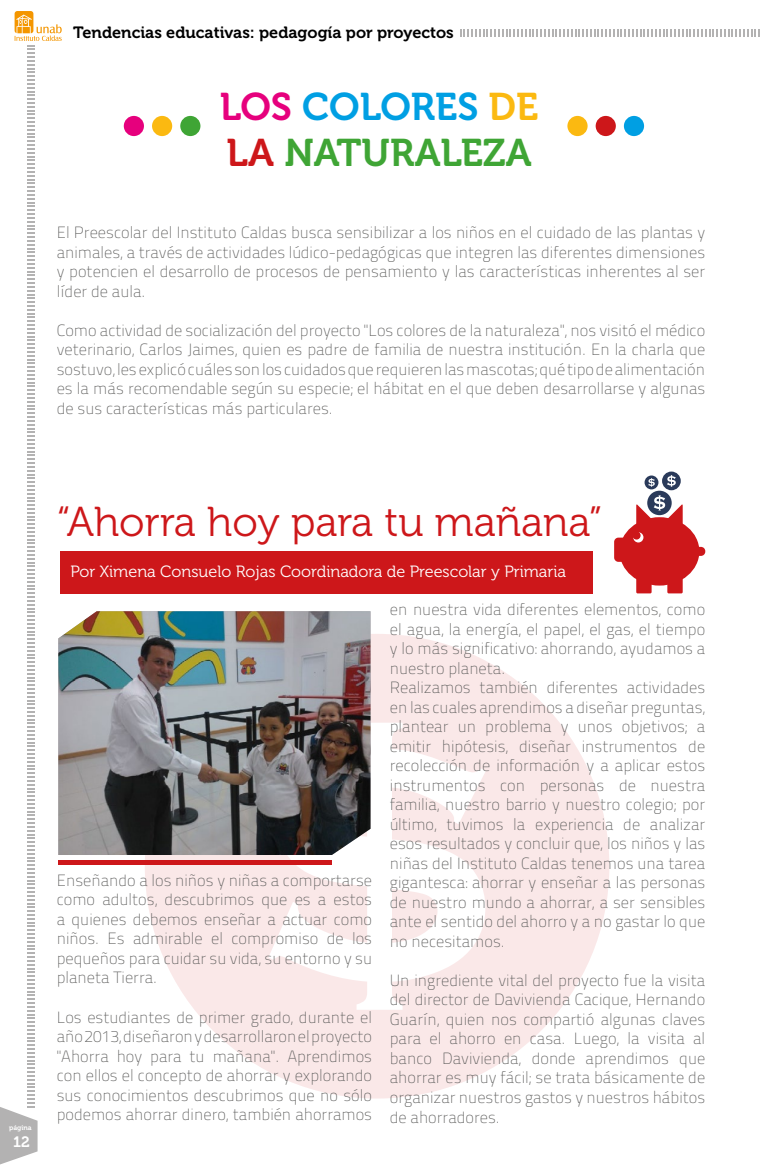
<style>
.page{position:relative;width:762px;height:1170px;background:#fff}
.page>*{position:absolute;margin:0;border:0;box-sizing:border-box;transform-origin:0 0}
.t1{font:41.62px "Museo 300";color:#cd171a}
.t2{font:38.38px/46.1px "Museo 700";color:#3fa535}
.t3{font:700 16.25px/19.5px "Titillium Text 14 L";color:#575756;text-align:justify}
.t4{font:16.25px "Museo 300";color:#fff}
.t5{font:16.25px "Museo 700";color:#000}
.t6{font:15px "Museo 700";color:#fff}
.t7{font:6.88px "Museo 700";color:#fff}
.s1{color:#e6007d}
.s2{color:#009fe3}
.s3{color:#fbb911}
.s4{color:#cd171a}
</style>
<div class="page">
<svg style="left:0;top:11px;width:62px;height:1154px"></svg>
<div style="left:145px;top:633px;width:464px;height:465px;background:#fae8e8;border-radius:50%"></div>
<svg style="left:268px;top:722px;width:218px;height:287px"></svg>
<div style="left:61px;top:551px;width:532px;height:42px;background:#cd171a"></div>
<img style="left:58px;top:611px;width:312px;height:243px">
<div style="left:180px;top:116px;width:20px;height:20px;background:#3fa535;border-radius:50%"></div>
<div style="left:624px;top:116px;width:20px;height:20px;background:#009fe3;border-radius:50%"></div>
<div style="left:152px;top:116px;width:20px;height:20px;background:#fbb911;border-radius:50%"></div>
<div style="left:596px;top:116px;width:20px;height:20px;background:#cd171a;border-radius:50%"></div>
<div style="left:124px;top:116px;width:20px;height:20px;background:#e6007d;border-radius:50%"></div>
<div style="left:567px;top:116px;width:20px;height:20px;background:#fbb911;border-radius:50%"></div>
<hr style="left:58px;top:860px;width:274px;height:4px;background:#cd171a">
<svg style="left:647px;top:490px;width:25px;height:25px"></svg>
<svg style="left:636px;top:495px;width:47px;height:98px"></svg>
<div style="left:619px;top:517px;width:80px;height:68px;background:#cd171a;border-radius:50%"></div>
<div style="left:614px;top:537px;width:14px;height:25px;background:#cd171a;border-radius:4px"></div>
<svg style="left:633px;top:532px;width:10px;height:10px"></svg>
<div style="left:632px;top:531px;width:8px;height:8px;background:#cd171a;border-radius:50%"></div>
<div style="left:685px;top:547px;width:20px;height:9px;background:#cd171a;border-radius:4px"></div>
<svg style="left:662px;top:471px;width:19px;height:19px"></svg>
<svg style="left:667px;top:475px;width:9px;height:11px"></svg>
<div style="left:644px;top:475px;width:14px;height:14px;background:#2a3a5a;border-radius:50%"></div>
<svg style="left:648px;top:478px;width:7px;height:8px"></svg>
<svg style="left:460px;top:29px;width:300px;height:8px"></svg>
<p class="t5" style="left:73px;top:24px;width:382px">Tendencias educativas: pedagogía por proyectos</p>
<h2 class="t2" style="left:220px;top:84px;width:320px"><span class="s1">LOS</span> <span class="s2">COLORES</span> <span class="s3">DE<br></span><span class="s4">LA</span> NATURALEZA</h2>
<p class="t3" style="left:57px;top:222px;width:650px">El Preescolar del Instituto Caldas busca sensibilizar a los niños en el cuidado de las plantas y animales, a través de actividades lúdico-pedagógicas que integren las diferentes dimensiones y potencien el desarrollo de procesos de pensamiento y las características inherentes al ser líder de aula.</p>
<p class="t3" style="left:57px;top:320px;width:650px">Como actividad de socialización del proyecto "Los colores de la naturaleza", nos visitó el médico veterinario, Carlos Jaimes, quien es padre de familia de nuestra institución. En la charla que sostuvo, les explicó cuáles son los cuidados que requieren las mascotas; qué tipo de alimentación es la más recomendable según su especie; el hábitat en el que deben desarrollarse y algunas de sus características más particulares.</p>
<p class="t7" style="left:9px;top:1123px;width:24px">página</p>
<p class="t6" style="left:13px;top:1133px;width:18px">12</p>
<h1 class="t1" style="left:57px;top:499px;width:547px">“Ahorra hoy para tu mañana”</h1>
<p class="t4" style="left:71px;top:562px;width:497px">Por Ximena Consuelo Rojas Coordinadora de Preescolar y Primaria</p>
<p class="t3" style="left:390px;top:599px;width:317px;text-align:left">en nuestra vida diferentes elementos, como el agua, la energía, el papel, el gas, el tiempo y lo más significativo: ahorrando, ayudamos a nuestro planeta.<br>Realizamos también diferentes actividades en las cuales aprendimos a diseñar preguntas, plantear un problema y unos objetivos; a emitir hipótesis, diseñar instrumentos de recolección de información y a aplicar estos instrumentos con personas de nuestra familia, nuestro barrio y nuestro colegio; por último, tuvimos la experiencia de analizar esos resultados y concluir que, los niños y las niñas del Instituto Caldas tenemos una tarea gigantesca: ahorrar y enseñar a las personas de nuestro mundo a ahorrar, a ser sensibles ante el sentido del ahorro y a no gastar lo que no necesitamos.</p>
<p class="t3" style="left:390px;top:970px;width:317px">Un ingrediente vital del proyecto fue la visita del director de Davivienda Cacique, Hernando Guarín, quien nos compartió algunas claves para el ahorro en casa. Luego, la visita al banco Davivienda, donde aprendimos que ahorrar es muy fácil; se trata básicamente de organizar nuestros gastos y nuestros hábitos de ahorradores.</p>
<p class="t3" style="left:57px;top:870px;width:317px">Enseñando a los niños y niñas a comportarse como adultos, descubrimos que es a estos a quienes debemos enseñar a actuar como niños. Es admirable el compromiso de los pequeños para cuidar su vida, su entorno y su planeta Tierra.</p>
<p class="t3" style="left:57px;top:1007px;width:317px">Los estudiantes de primer grado, durante el año 2013, diseñaron y desarrollaron el proyecto “Ahorra hoy para tu mañana". Aprendimos con ellos el concepto de ahorrar y explorando sus conocimientos descubrimos que no sólo podemos ahorrar dinero, también ahorramos</p>
</div>
